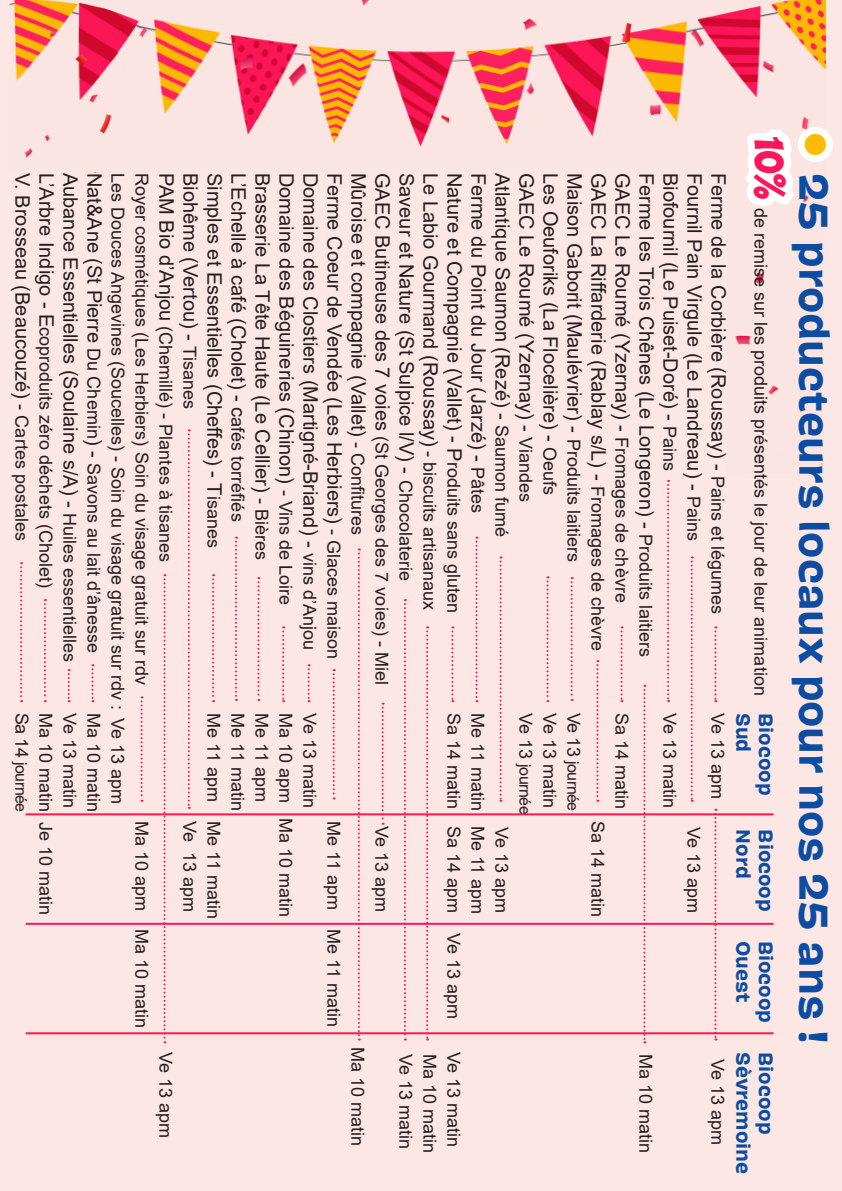
<style>
.page{position:relative;width:842px;height:1191px;background:#fce7e4}
.page>*{position:absolute;margin:0;border:0;box-sizing:border-box;transform-origin:0 0}
.t1{font:600 40px "Pancho";color:#0d4da1}
.t2{font:20px "Arial";color:#231f20}
.t3{font:600 19px "Pancho";color:#0d4da1}
.t4{font:18px/24px "Arial";color:#231f20}
.t5{font:16px "Arial";letter-spacing:-.03em;color:#231f20}
.s1{font-family:"BD Cartoon Shout";font-size:34.9px;color:#fff}
.s2{font-size:18px}
.s3{font-size:20px}
</style>
<div class="page">
<img style="left:9px;top:0;width:817px;height:466px">
<div style="left:801px;top:130px;width:28px;height:28px;background:#fb0;border-radius:50%"></div>
<div style="left:798px;top:127px;width:35px;height:35px;border:7px solid #fff;border-radius:50%"></div>
<div style="left:0;top:173px;width:726px;height:1016px;background:#fce7e4"></div>
<hr style="left:26px;top:813px;width:747px;height:2px;background:#ff1658">
<hr style="left:26px;top:922px;width:747px;height:2px;background:#ff1658">
<hr style="left:26px;top:1032px;width:747px;height:2px;background:#ff1658">
<svg style="left:714px;top:626px;width:2px;height:76px"></svg>
<svg style="left:141px;top:696px;width:2px;height:105px"></svg>
<svg style="left:691px;top:556px;width:2px;height:245px"></svg>
<svg style="left:475px;top:536px;width:2px;height:166px"></svg>
<svg style="left:546px;top:576px;width:2px;height:126px"></svg>
<svg style="left:188px;top:429px;width:2px;height:379px"></svg>
<svg style="left:164px;top:574px;width:2px;height:469px"></svg>
<svg style="left:20px;top:562px;width:2px;height:140px"></svg>
<svg style="left:500px;top:556px;width:2px;height:245px"></svg>
<svg style="left:68px;top:669px;width:2px;height:33px"></svg>
<svg style="left:667px;top:480px;width:2px;height:222px"></svg>
<svg style="left:643px;top:685px;width:2px;height:358px"></svg>
<svg style="left:358px;top:548px;width:2px;height:492px"></svg>
<svg style="left:620px;top:626px;width:2px;height:76px"></svg>
<svg style="left:282px;top:626px;width:2px;height:76px"></svg>
<svg style="left:333px;top:669px;width:2px;height:130px"></svg>
<svg style="left:212px;top:574px;width:2px;height:128px"></svg>
<svg style="left:235px;top:536px;width:2px;height:165px"></svg>
<svg style="left:596px;top:660px;width:2px;height:141px"></svg>
<svg style="left:451px;top:626px;width:2px;height:76px"></svg>
<svg style="left:382px;top:702px;width:2px;height:122px"></svg>
<svg style="left:426px;top:626px;width:2px;height:414px"></svg>
<svg style="left:44px;top:599px;width:2px;height:103px"></svg>
<svg style="left:404px;top:599px;width:2px;height:441px"></svg>
<svg style="left:571px;top:577px;width:2px;height:124px"></svg>
<svg style="left:257px;top:577px;width:2px;height:124px"></svg>
<svg style="left:308px;top:664px;width:2px;height:38px"></svg>
<svg style="left:92px;top:664px;width:2px;height:38px"></svg>
<svg style="left:714px;top:808px;width:2px;height:232px"></svg>
<p class="t4" style="left:773px;top:137px;width:560px;rotate:90deg"><span class="s1">10%</span> de remise sur les produits présentés le jour de leur animation</p>
<p class="t2" style="left:84px;top:173px;width:491px;rotate:90deg">Aubance Essentielles (Soulaine s/A) - <span class="s2">Huiles essentielles</span></p>
<p class="t2" style="left:516px;top:173px;width:365px;rotate:90deg">Atlantique Saumon (Rezé) - <span class="s2">Saumon fumé</span></p>
<p class="t2" style="left:36px;top:173px;width:369px;rotate:90deg">V. Brosseau (Beaucouzé) <span class="s2">- Cartes postales</span></p>
<p class="t2" style="left:228px;top:173px;width:376px;rotate:90deg">Simples et Essentielles (Cheffes) - T<span class="s2">isanes</span></p>
<p class="t2" style="left:420px;top:173px;width:409px;rotate:90deg">Saveur et Nature (St Sulpice l/V) - <span class="s2">Chocolaterie</span></p>
<p class="t2" style="left:612px;top:173px;width:480px;rotate:90deg">GAEC La Riffarderie (Rablay s/L) - <span class="s2">Fromages de chèvre</span></p>
<p class="t4" style="left:394px;top:173px;width:513px;rotate:90deg"><span class="s3">GAEC Butineuse des 7 voies</span> (St Georges des 7 voies) - Miel</p>
<p class="t2" style="left:540px;top:173px;width:331px;rotate:90deg">GAEC Le Roumé (Yzernay) - <span class="s2">Viandes</span></p>
<p class="t2" style="left:636px;top:173px;width:431px;rotate:90deg">GAEC Le Roumé (Yzernay) - <span class="s2">Fromages de chèvre</span></p>
<p class="t4" style="left:130px;top:173px;width:633px;rotate:90deg">Les Douces Angevines (Soucelles) - Soin du visage gratuit sur rdv : Ve 13 apm<br><span class="s3">Nat&amp;Ane (St Pierre</span> Du Chemin<span class="s3">) -</span> Savons au lait d’ânesse</p>
<p class="t4" style="left:154px;top:173px;width:513px;rotate:90deg">Royer cosmétiques (Les Herbiers) Soin du visage gratuit sur rdv</p>
<p class="t4" style="left:58px;top:173px;width:416px;rotate:90deg"><span class="s3">L’Arbre Indigo - E</span>coproduits zéro déchets (Cholet)</p>
<p class="t2" style="left:204px;top:173px;width:237px;rotate:90deg">Biohême (Vertou) - <span class="s2">Tisanes</span></p>
<p class="t2" style="left:252px;top:173px;width:350px;rotate:90deg">L’Echelle à café (Cholet) - c<span class="s2">afés torréfiés</span></p>
<p class="t2" style="left:276px;top:173px;width:389px;rotate:90deg">Brasserie La Tête Haute (Le Cellier) <span class="s2">- Bières</span></p>
<p class="t2" style="left:444px;top:173px;width:439px;rotate:90deg">Le Labio Gourmand (Roussay) <span class="s2">- biscuits artisanaux</span></p>
<p class="t2" style="left:564px;top:173px;width:324px;rotate:90deg">Les Oeuforiks (La Flocelière) - <span class="s2">Oeufs</span></p>
<p class="t2" style="left:684px;top:173px;width:300px;rotate:90deg">Biofournil (Le Puiset-Doré) - <span class="s2">Pains</span></p>
<p class="t2" style="left:372px;top:173px;width:364px;rotate:90deg">Mûroise et compagnie (Vallet) <span class="s2">- Confitures</span></p>
<p class="t2" style="left:588px;top:173px;width:390px;rotate:90deg">Maison Gaborit (Maulévrier) - <span class="s2">Produits laitiers</span></p>
<p class="t2" style="left:468px;top:173px;width:441px;rotate:90deg">Nature et Compagnie (Vallet) - P<span class="s2">roduits sans gluten</span></p>
<p class="t4" style="left:178px;top:173px;width:390px;rotate:90deg"><span class="s3">PAM Bio d’Anjou</span> (Chemillé) - Plantes à tisanes</p>
<p class="t2" style="left:300px;top:173px;width:434px;rotate:90deg">Domaine des Béguineries (Chinon) <span class="s2">- Vins de Loire</span></p>
<p class="t2" style="left:324px;top:173px;width:479px;rotate:90deg">Domaine des Clostiers (Martigné-Briand) - <span class="s2">vins d’Anjou</span></p>
<p class="t2" style="left:348px;top:173px;width:488px;rotate:90deg">Ferme Coeur de Vendée (Les Herbiers) <span class="s2">- Glaces maison</span></p>
<p class="t2" style="left:492px;top:173px;width:342px;rotate:90deg">Ferme du Point du Jour (Jarzé) - <span class="s2">Pâtes</span></p>
<p class="t2" style="left:660px;top:173px;width:486px;rotate:90deg">Ferme les Trois Chênes (Le Longeron) - <span class="s2">Produits laitiers</span></p>
<p class="t2" style="left:708px;top:173px;width:370px;rotate:90deg">Fournil Pain Virgule (Le Landreau) - <span class="s2">Pains</span></p>
<p class="t2" style="left:732px;top:173px;width:443px;rotate:90deg">Ferme de la Corbière (Roussay) - <span class="s2">Pains et légumes</span></p>
<h1 class="t1" style="left:839px;top:173px;width:871px;rotate:90deg">25 producteurs locaux pour nos 25 ans !</h1>
<p class="t4" style="left:82px;top:713px;width:97px;rotate:90deg">Ve 13 matin</p>
<p class="t4" style="left:322px;top:713px;width:97px;rotate:90deg">Ve 13 matin</p>
<p class="t5" style="left:536px;top:713px;width:103px;rotate:90deg"><span class="s2">Ve 13</span> journée</p>
<p class="t4" style="left:562px;top:713px;width:97px;rotate:90deg">Ve 13 matin</p>
<p class="t5" style="left:584px;top:713px;width:100px;rotate:90deg"><span class="s2">Ve 13</span> journée</p>
<p class="t4" style="left:682px;top:713px;width:97px;rotate:90deg">Ve 13 matin</p>
<p class="t4" style="left:730px;top:713px;width:88px;rotate:90deg">Ve 13 apm</p>
<p class="t5" style="left:32px;top:713px;width:101px;rotate:90deg"><span class="s2">Sa 14</span> journée</p>
<p class="t3" style="left:755px;top:713px;width:41px;rotate:90deg">Sud</p>
<p class="t3" style="left:778px;top:713px;width:84px;rotate:90deg">Biocoop</p>
<p class="t3" style="left:755px;top:829px;width:51px;rotate:90deg">Nord</p>
<p class="t3" style="left:778px;top:829px;width:84px;rotate:90deg">Biocoop</p>
<p class="t3" style="left:755px;top:940px;width:64px;rotate:90deg">Ouest</p>
<p class="t3" style="left:778px;top:940px;width:84px;rotate:90deg">Biocoop</p>
<p class="t3" style="left:755px;top:1051px;width:124px;rotate:90deg">Sèvremoine</p>
<p class="t3" style="left:778px;top:1051px;width:84px;rotate:90deg">Biocoop</p>
<p class="t4" style="left:634px;top:713px;width:98px;rotate:90deg">Sa 14 matin</p>
<p class="t4" style="left:466px;top:713px;width:308px;rotate:90deg">Sa 14 matin Sa 14 apm Ve 13 apm</p>
<p class="t4" style="left:466px;top:1052px;width:97px;rotate:90deg">Ve 13 matin</p>
<p class="t4" style="left:298px;top:713px;width:206px;rotate:90deg">Ma 10 apm Ma 10 matin</p>
<p class="t4" style="left:58px;top:713px;width:204px;rotate:90deg">Ma 10 matin Je 10 matin</p>
<p class="t4" style="left:106px;top:713px;width:101px;rotate:90deg">Ma 10 matin</p>
<p class="t4" style="left:226px;top:713px;width:207px;rotate:90deg">Me 11 apm Me 11 matin</p>
<p class="t4" style="left:250px;top:713px;width:99px;rotate:90deg">Me 11 matin</p>
<p class="t4" style="left:490px;top:713px;width:203px;rotate:90deg">Me 11 matin Me 11 apm</p>
<p class="t4" style="left:274px;top:713px;width:90px;rotate:90deg">Me 11 apm</p>
<p class="t4" style="left:202px;top:821px;width:93px;rotate:90deg">Ve 13 apm</p>
<p class="t4" style="left:610px;top:821px;width:98px;rotate:90deg">Sa 14 matin</p>
<p class="t4" style="left:346px;top:821px;width:207px;rotate:90deg">Me 11 apm Me 11 matin</p>
<p class="t4" style="left:154px;top:821px;width:209px;rotate:90deg">Ma 10 apm Ma 10 matin</p>
<p class="t4" style="left:394px;top:826px;width:88px;rotate:90deg">Ve 13 apm</p>
<p class="t4" style="left:514px;top:826px;width:88px;rotate:90deg">Ve 13 apm</p>
<p class="t4" style="left:706px;top:826px;width:88px;rotate:90deg">Ve 13 apm</p>
<p class="t4" style="left:370px;top:1047px;width:101px;rotate:90deg">Ma 10 matin</p>
<p class="t4" style="left:178px;top:1052px;width:88px;rotate:90deg">Ve 13 apm</p>
<p class="t4" style="left:418px;top:1053px;width:97px;rotate:90deg">Ve 13 matin</p>
<p class="t4" style="left:442px;top:1053px;width:101px;rotate:90deg">Ma 10 matin</p>
<p class="t4" style="left:658px;top:1053px;width:101px;rotate:90deg">Ma 10 matin</p>
<p class="t4" style="left:730px;top:1059px;width:88px;rotate:90deg">Ve 13 apm</p>
</div>
